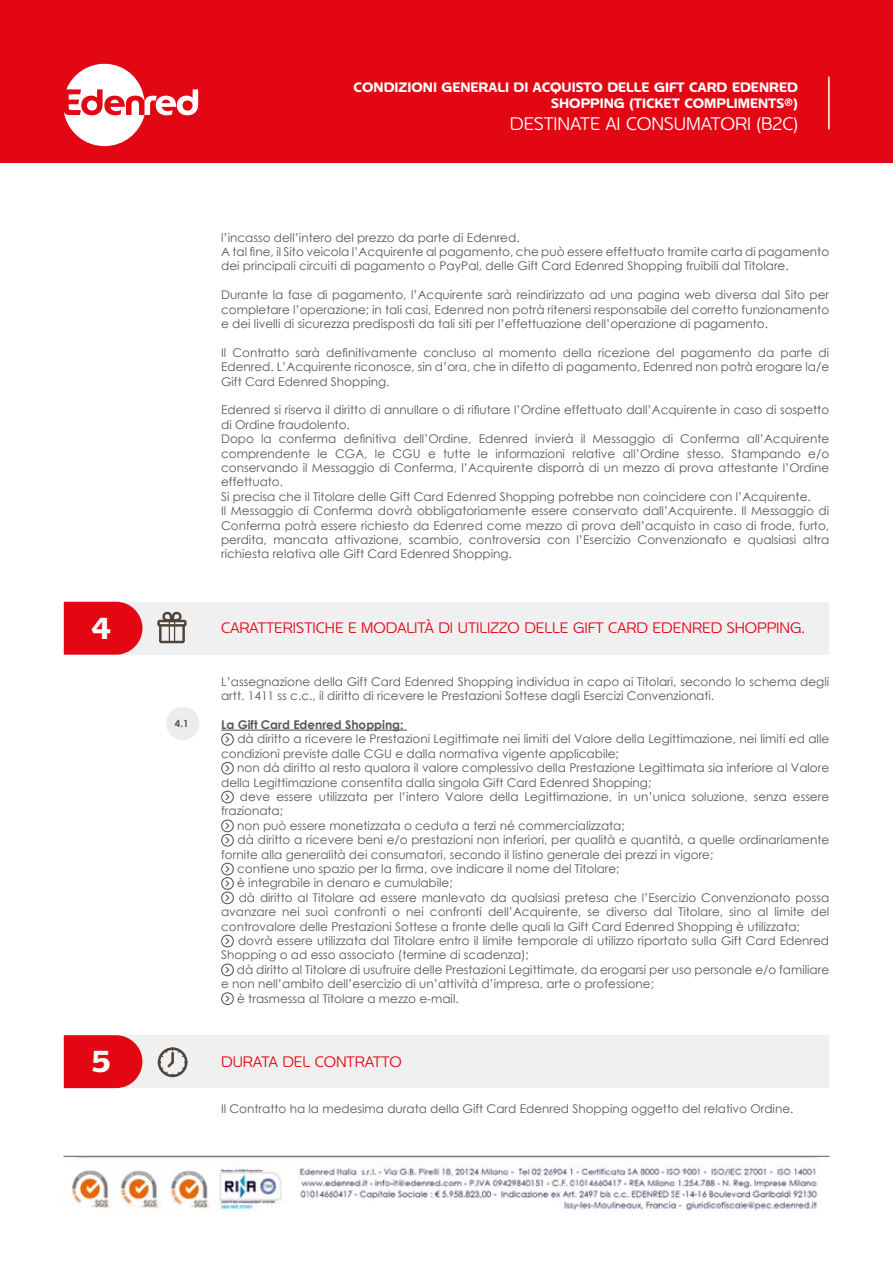
<style>
.page{position:relative;width:893px;height:1263px;background:#fff}
.page>*{position:absolute;margin:0;border:0;box-sizing:border-box;transform-origin:0 0}
.t1{font:700 30px "Edenred";color:#fff}
.t2{font:300 18px "Edenred";color:#fff}
.t3{font:300 15px "Edenred";color:#e30613}
.t4{font:700 13.5px/16.2px "Edenred";color:#fff;text-align:right}
.t5{font:12px/14.4px "Century Gothic";color:#575756}
.t6{font:700 12px "Century Gothic";color:#575756}
.t7{font:700 9.75px "Century Gothic";color:#575756}
</style>
<div class="page">
<div style="left:0;top:0;width:893px;height:163px;background:#e30613"></div>
<svg style="left:64px;top:64px;width:134px;height:82px"></svg>
<hr style="left:64px;top:1156px;width:765px;height:1px;background:#575756">
<hr style="left:828px;top:77px;width:2px;height:52px;background:#fff">
<img style="left:63px;top:1158px;width:755px;height:53px">
<div style="left:64px;top:602px;width:765px;height:53px;background:#f0f0f0"></div>
<svg style="left:64px;top:602px;width:78px;height:53px"></svg>
<hr style="left:221px;top:729px;width:186px;height:2px;background:#575756">
<svg style="left:221px;top:733px;width:13px;height:13px"></svg>
<svg style="left:221px;top:762px;width:13px;height:13px"></svg>
<svg style="left:221px;top:791px;width:13px;height:12px"></svg>
<svg style="left:221px;top:819px;width:13px;height:28px"></svg>
<svg style="left:221px;top:863px;width:13px;height:41px"></svg>
<svg style="left:221px;top:935px;width:13px;height:12px"></svg>
<svg style="left:221px;top:963px;width:13px;height:13px"></svg>
<svg style="left:221px;top:992px;width:13px;height:13px"></svg>
<div style="left:166px;top:707px;width:33px;height:33px;background:#ededed;border-radius:50%"></div>
<svg style="left:157px;top:611px;width:30px;height:32px"></svg>
<div style="left:64px;top:1035px;width:765px;height:53px;background:#f0f0f0"></div>
<svg style="left:64px;top:1035px;width:78px;height:53px"></svg>
<svg style="left:158px;top:1047px;width:29px;height:30px"></svg>
<p class="t4" style="left:354px;top:79px;width:446px">CONDIZIONI GENERALI DI ACQUISTO DELLE GIFT CARD EDENRED<br>SHOPPING (TICKET COMPLIMENTS®)</p>
<h2 class="t2" style="left:510px;top:111px;width:290px">DESTINATE AI CONSUMATORI (B2C)</h2>
<p class="t5" style="left:221px;top:230px;width:610px">l’incasso dell’intero del prezzo da parte di Edenred.<br>A tal fine, il Sito veicola l’Acquirente al pagamento, che può essere effettuato tramite carta di pagamento dei principali circuiti di pagamento o PayPal, delle Gift Card Edenred Shopping fruibili dal Titolare.</p>
<p class="t5" style="left:221px;top:287px;width:610px;text-align:justify">Durante la fase di pagamento, l’Acquirente sarà reindirizzato ad una pagina web diversa dal Sito per completare l’operazione; in tali casi, Edenred non potrà ritenersi responsabile del corretto funzionamento e dei livelli di sicurezza predisposti da tali siti per l’effettuazione dell’operazione di pagamento.</p>
<p class="t5" style="left:221px;top:345px;width:610px;text-align:justify">Il Contratto sarà definitivamente concluso al momento della ricezione del pagamento da parte di Edenred. L’Acquirente riconosce, sin d’ora, che in difetto di pagamento, Edenred non potrà erogare la/e Gift Card Edenred Shopping.</p>
<p class="t5" style="left:221px;top:403px;width:610px">Edenred si riserva il diritto di annullare o di rifiutare l’Ordine effettuato dall’Acquirente in caso di sospetto di Ordine fraudolento.<br>Dopo la conferma definitiva dell’Ordine, Edenred invierà il Messaggio di Conferma all’Acquirente comprendente le CGA, le CGU e tutte le informazioni relative all’Ordine stesso. Stampando e/o conservando il Messaggio di Conferma, l’Acquirente disporrà di un mezzo di prova attestante l’Ordine effettuato.<br>Si precisa che il Titolare delle Gift Card Edenred Shopping potrebbe non coincidere con l’Acquirente.<br>Il Messaggio di Conferma dovrà obbligatoriamente essere conservato dall’Acquirente. Il Messaggio di Conferma potrà essere richiesto da Edenred come mezzo di prova dell’acquisto in caso di frode, furto, perdita, mancata attivazione, scambio, controversia con l’Esercizio Convenzionato e qualsiasi altra richiesta relativa alle Gift Card Edenred Shopping.</p>
<h1 class="t1" style="left:91px;top:608px;width:22px">4</h1>
<p class="t3" style="left:221px;top:618px;width:585px">CARATTERISTICHE E MODALITÀ DI UTILIZZO DELLE GIFT CARD EDENRED SHOPPING.</p>
<p class="t5" style="left:221px;top:674px;width:610px">L’assegnazione della Gift Card Edenred Shopping individua in capo ai Titolari, secondo lo schema degli artt. 1411 ss c.c., il diritto di ricevere le Prestazioni Sottese dagli Esercizi Convenzionati.</p>
<p class="t6" style="left:221px;top:715px;width:184px">La Gift Card Edenred Shopping:</p>
<p class="t5" style="left:221px;top:732px;width:610px;text-indent:16px">dà diritto a ricevere le Prestazioni Legittimate nei limiti del Valore della Legittimazione, nei limiti ed alle condizioni previste dalle CGU e dalla normativa vigente applicabile;</p>
<p class="t5" style="left:221px;top:760px;width:610px;text-indent:16px">non dà diritto al resto qualora il valore complessivo della Prestazione Legittimata sia inferiore al Valore della Legittimazione consentita dalla singola Gift Card Edenred Shopping;</p>
<p class="t5" style="left:240px;top:789px;width:591px">deve essere utilizzata per l’intero Valore della Legittimazione, in un’unica soluzione, senza essere</p>
<p class="t5" style="left:221px;top:804px;width:64px">frazionata;</p>
<p class="t5" style="left:237px;top:818px;width:389px">non può essere monetizzata o ceduta a terzi né commercializzata;</p>
<p class="t5" style="left:238px;top:832px;width:593px">dà diritto a ricevere beni e/o prestazioni non inferiori, per qualità e quantità, a quelle ordinariamente</p>
<p class="t5" style="left:221px;top:847px;width:494px">fornite alla generalità dei consumatori, secondo il listino generale dei prezzi in vigore;</p>
<p class="t5" style="left:237px;top:861px;width:384px">contiene uno spazio per la firma, ove indicare il nome del Titolare;</p>
<p class="t5" style="left:237px;top:876px;width:217px">è integrabile in denaro e cumulabile;</p>
<p class="t5" style="left:239px;top:890px;width:592px">dà diritto al Titolare ad essere manlevato da qualsiasi pretesa che l’Esercizio Convenzionato possa</p>
<p class="t5" style="left:221px;top:904px;width:610px">avanzare nei suoi confronti o nei confronti dell’Acquirente, se diverso dal Titolare, sino al limite del</p>
<p class="t5" style="left:221px;top:919px;width:580px">controvalore delle Prestazioni Sottese a fronte delle quali la Gift Card Edenred Shopping è utilizzata;</p>
<p class="t5" style="left:238px;top:933px;width:593px">dovrà essere utilizzata dal Titolare entro il limite temporale di utilizzo riportato sulla Gift Card Edenred</p>
<p class="t5" style="left:221px;top:948px;width:309px">Shopping o ad esso associato (termine di scadenza);</p>
<p class="t5" style="left:237px;top:962px;width:594px">dà diritto al Titolare di usufruire delle Prestazioni Legittimate, da erogarsi per uso personale e/o familiare</p>
<p class="t5" style="left:221px;top:976px;width:434px">e non nell’ambito dell’esercizio di un’attività d’impresa, arte o professione;</p>
<p class="t5" style="left:237px;top:991px;width:223px">è trasmessa al Titolare a mezzo e-mail.</p>
<p class="t7" style="left:175px;top:716px;width:15px">4.1</p>
<h1 class="t1" style="left:91px;top:1041px;width:21px">5</h1>
<p class="t3" style="left:221px;top:1052px;width:182px">DURATA DEL CONTRATTO</p>
<p class="t5" style="left:221px;top:1101px;width:574px">Il Contratto ha la medesima durata della Gift Card Edenred Shopping oggetto del relativo Ordine.</p>
</div>
